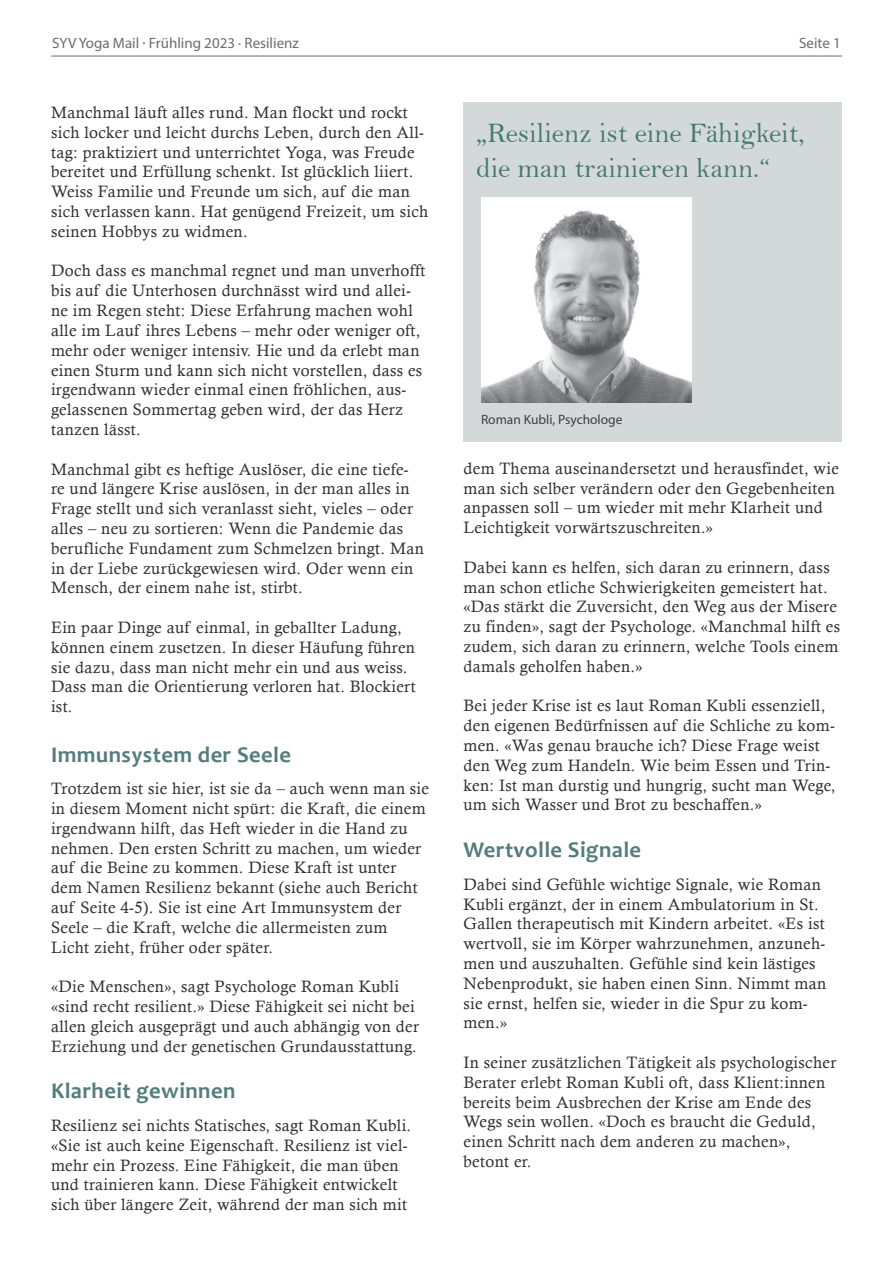
<style>
.page{position:relative;width:893px;height:1263px;background:#fff}
.page>*{position:absolute;margin:0;border:0;box-sizing:border-box;transform-origin:0 0}
.t1{font:28.5px/34.2px "Bell";color:#477975}
.t2{font:700 22.5px "Candara";letter-spacing:.02em;color:#537d7a}
.t3{font:16.5px/19.8px "Calisto";letter-spacing:.02em;color:#312f30}
.t4{font:15px "Myriad Pro";color:#6c6d70}
.t5{font:13.5px "Myriad Pro";color:#3e3e3f}
</style>
<div class="page">
<div style="left:463px;top:102px;width:379px;height:339px;background:#d3d9d8"></div>
<hr style="left:51px;top:56px;width:791px;height:1px;background:#6c6d70">
<img style="left:482px;top:197px;width:209px;height:206px">
<p class="t4" style="left:52px;top:34px;width:248px">SYV Yoga Mail · Frühling 2023 · Resilienz</p>
<p class="t4" style="left:799px;top:34px;width:43px">Seite 1</p>
<p class="t3" style="left:51px;top:102px;width:379px">Manchmal läuft alles rund. Man flockt und rockt sich locker und leicht durchs Leben, durch den All&shy;tag: praktiziert und unterrichtet Yoga, was Freude bereitet und Erfüllung schenkt. Ist glücklich liiert.<br>Weiss Familie und Freunde um sich, auf die man sich verlassen kann. Hat genügend Freizeit, um sich seinen Hobbys zu widmen.</p>
<p class="t3" style="left:51px;top:261px;width:376px">Doch dass es manchmal regnet und man unverhofft bis auf die Unterhosen durchnässt wird und allei&shy;ne im Regen steht: Diese Erfahrung machen wohl alle im Lauf ihres Lebens – mehr oder weniger oft, mehr oder weniger intensiv. Hie und da erlebt man einen Sturm und kann sich nicht vorstellen, dass es irgendwann wieder einmal einen fröhlichen, aus&shy;gelassenen Sommertag geben wird, der das Herz tanzen lässt.</p>
<p class="t3" style="left:51px;top:459px;width:374px">Manchmal gibt es heftige Auslöser, die eine tiefe&shy;re und längere Krise auslösen, in der man alles in Frage stellt und sich veranlasst sieht, vieles – oder alles – neu zu sortieren: Wenn die Pandemie das berufliche Fundament zum Schmelzen bringt. Man in der Liebe zurückgewiesen wird. Oder wenn ein Mensch, der einem nahe ist, stirbt.</p>
<p class="t3" style="left:51px;top:617px;width:366px">Ein paar Dinge auf einmal, in geballter Ladung, können einem zusetzen. In dieser Häufung führen sie dazu, dass man nicht mehr ein und aus weiss.<br>Dass man die Orientierung verloren hat. Blockiert ist.</p>
<h2 class="t2" style="left:51px;top:740px;width:241px">Immunsystem der Seele</h2>
<p class="t3" style="left:51px;top:778px;width:380px">Trotzdem ist sie hier, ist sie da – auch wenn man sie in diesem Moment nicht spürt: die Kraft, die einem irgendwann hilft, das Heft wieder in die Hand zu nehmen. Den ersten Schritt zu machen, um wieder auf die Beine zu kommen. Diese Kraft ist unter dem Namen Resilienz bekannt (siehe auch Bericht auf Seite 4-5). Sie ist eine Art Immunsystem der Seele – die Kraft, welche die allermeisten zum Licht zieht, früher oder später.</p>
<p class="t3" style="left:51px;top:976px;width:369px">«Die Menschen», sagt Psychologe Roman Kubli «sind recht resilient.» Diese Fähigkeit sei nicht bei allen gleich ausgeprägt und auch abhängig von der Erziehung und der genetischen Grundausstattung.</p>
<h2 class="t2" style="left:51px;top:1077px;width:186px">Klarheit gewinnen</h2>
<p class="t3" style="left:51px;top:1115px;width:362px">Resilienz sei nichts Statisches, sagt Roman Kubli. «Sie ist auch keine Eigenschaft. Resilienz ist viel&shy;mehr ein Prozess. Eine Fähigkeit, die man üben und trainieren kann. Diese Fähigkeit entwickelt sich über längere Zeit, während der man sich mit</p>
<h1 class="t1" style="left:476px;top:116px;width:330px">„Resilienz ist eine Fähigkeit, die man trainieren kann.“</h1>
<p class="t5" style="left:481px;top:411px;width:143px">Roman Kubli, Psychologe</p>
<p class="t3" style="left:463px;top:458px;width:377px">dem Thema auseinandersetzt und herausfindet, wie man sich selber verändern oder den Gegebenheiten anpassen soll – um wieder mit mehr Klarheit und Leichtigkeit vorwärtszuschreiten.»</p>
<p class="t3" style="left:463px;top:557px;width:378px">Dabei kann es helfen, sich daran zu erinnern, dass man schon etliche Schwierigkeiten gemeistert hat. «Das stärkt die Zuversicht, den Weg aus der Misere zu finden», sagt der Psychologe. «Manchmal hilft es zudem, sich daran zu erinnern, welche Tools einem damals geholfen haben.»</p>
<p class="t3" style="left:463px;top:696px;width:373px">Bei jeder Krise ist es laut Roman Kubli essenziell, den eigenen Bedürfnissen auf die Schliche zu kom&shy;men. «Was genau brauche ich? Diese Frage weist den Weg zum Handeln. Wie beim Essen und Trin&shy;ken: Ist man durstig und hungrig, sucht man Wege, um sich Wasser und Brot zu beschaffen.»</p>
<h2 class="t2" style="left:463px;top:836px;width:179px">Wertvolle Signale</h2>
<p class="t3" style="left:463px;top:874px;width:364px">Dabei sind Gefühle wichtige Signale, wie Roman Kubli ergänzt, der in einem Ambulatorium in St.<br>Gallen therapeutisch mit Kindern arbeitet. «Es ist wertvoll, sie im Körper wahrzunehmen, anzuneh&shy;men und auszuhalten. Gefühle sind kein lästiges Nebenprodukt, sie haben einen Sinn. Nimmt man sie ernst, helfen sie, wieder in die Spur zu kom&shy;men.»</p>
<p class="t3" style="left:463px;top:1052px;width:374px">In seiner zusätzlichen Tätigkeit als psychologischer Berater erlebt Roman Kubli oft, dass Klient:innen bereits beim Ausbrechen der Krise am Ende des Wegs sein wollen. «Doch es braucht die Geduld, einen Schritt nach dem anderen zu machen», betont er.</p>
</div>
